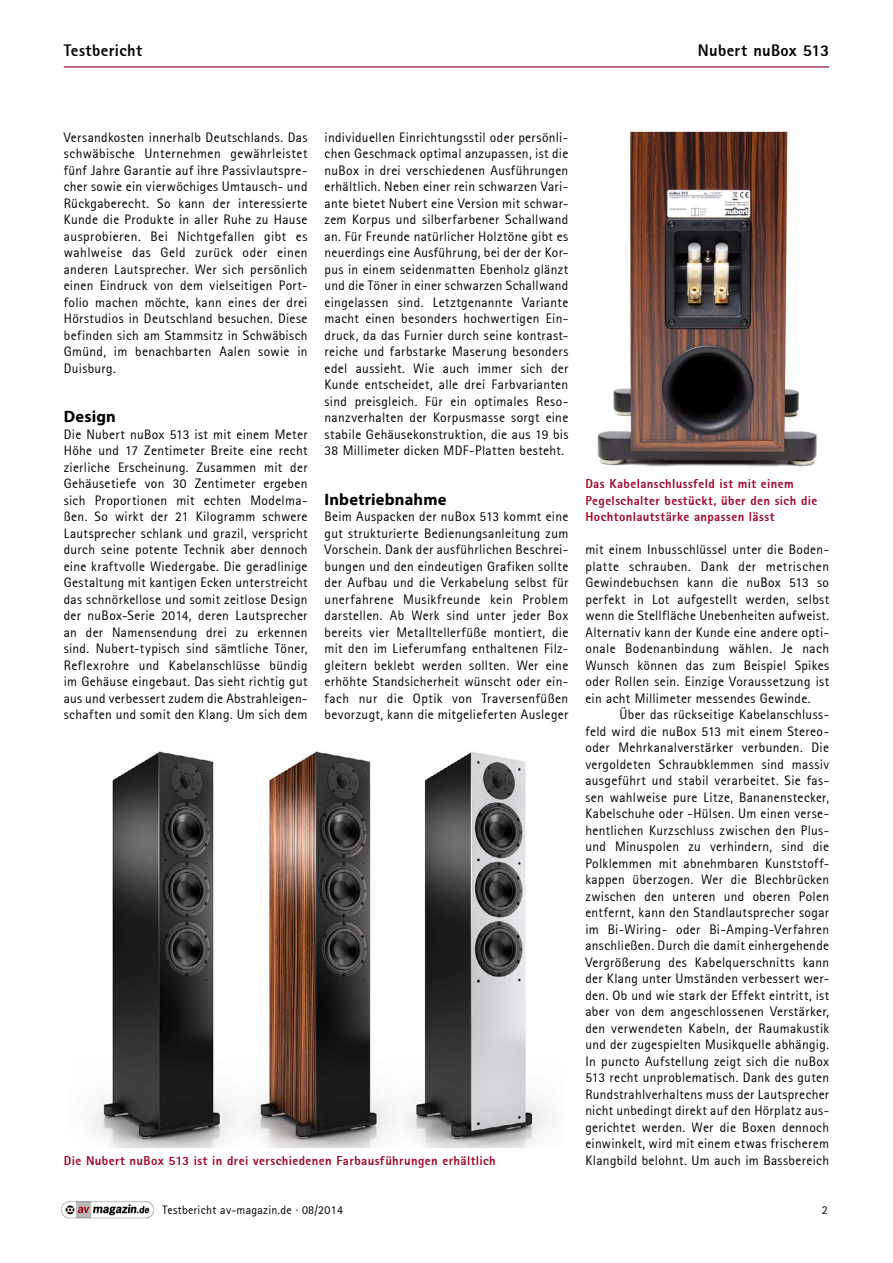
<style>
.page{position:relative;width:893px;height:1263px;background:#fff}
.page>*{position:absolute;margin:0;border:0;box-sizing:border-box;transform-origin:0 0}
.Sky_x{font:800 16.5px "Rotis Sans Serif";letter-spacing:.02em;color:#000}
.Subheads_x{font:700 16.5px "Myriad Pro";letter-spacing:.01em;color:#000}
.Brot_ohne_Einzug_x{font:13.5px/16.5px "Rotis Sans Serif";letter-spacing:.025em;color:#000;text-align:justify}
.Brot_x{font:13.5px/16.5px "Rotis Sans Serif";letter-spacing:.025em;color:#000;text-align:justify}
.BUs_x{font:800 12.75px/16.5px "Rotis Sans Serif";letter-spacing:.03em;color:#9e062a}
._8pt_x{font:12px "Rotis Sans Serif";letter-spacing:.02em;color:#000}
</style>
<div class="page">
<img style="left:597px;top:132px;width:220px;height:335px">
<img style="left:92px;top:751px;width:458px;height:397px">
<hr style="left:64px;top:66px;width:765px;height:2px;background:#9e062a">
<img style="left:61px;top:1201px;width:93px;height:18px">
<p class="Sky_x" style="left:64px;top:40px;width:80px">Testbericht</p>
<p class="Sky_x" style="left:698px;top:40px;width:133px">Nubert nuBox 513</p>
<p class="Brot_ohne_Einzug_x" style="left:64px;top:129px;width:245px">Versandkosten innerhalb Deutschlands. Das schwäbische Unternehmen gewährleistet fünf Jahre Garantie auf ihre Passivlautspre&shy;cher sowie ein vierwöchiges Umtausch- und Rückgaberecht. So kann der interessierte Kunde die Produkte in aller Ruhe zu Hause ausprobieren. Bei Nichtgefallen gibt es wahlweise das Geld zurück oder einen anderen Lautsprecher. Wer sich persönlich einen Eindruck von dem vielseitigen Port&shy;folio machen möchte, kann eines der drei Hörstudios in Deutschland besuchen. Diese befinden sich am Stammsitz in Schwäbisch Gmünd, im benachbarten Aalen sowie in Duisburg.</p>
<p class="Subheads_x" style="left:64px;top:406px;width:54px">Design</p>
<p class="Brot_ohne_Einzug_x" style="left:64px;top:426px;width:245px">Die Nubert nuBox 513 ist mit einem Meter Höhe und 17 Zentimeter Breite eine recht zierliche Erscheinung. Zusammen mit der Gehäusetiefe von 30 Zentimeter ergeben sich Proportionen mit echten Modelma&shy;ßen. So wirkt der 21 Kilogramm schwere Lautsprecher schlank und grazil, verspricht durch seine potente Technik aber dennoch eine kraftvolle Wiedergabe. Die geradlinige Gestaltung mit kantigen Ecken unterstreicht das schnörkellose und somit zeitlose Design der nuBox-Serie 2014, deren Lautsprecher an der Namensendung drei zu erkennen sind. Nubert-typisch sind sämtliche Töner, Reflexrohre und Kabelanschlüsse bündig im Gehäuse eingebaut. Das sieht richtig gut aus und verbessert zudem die Abstrahleigen&shy;schaften und somit den Klang. Um sich dem</p>
<p class="Brot_ohne_Einzug_x" style="left:325px;top:129px;width:245px">individuellen Einrichtungsstil oder persönli&shy;chen Geschmack optimal anzupassen, ist die nuBox in drei verschiedenen Ausführungen erhältlich. Neben einer rein schwarzen Vari&shy;ante bietet Nubert eine Version mit schwar&shy;zem Korpus und silberfarbener Schallwand an. Für Freunde natürlicher Holztöne gibt es neuerdings eine Ausführung, bei der der Kor&shy;pus in einem seidenmatten Ebenholz glänzt und die Töner in einer schwarzen Schallwand eingelassen sind. Letztgenannte Variante macht einen besonders hochwertigen Ein&shy;druck, da das Furnier durch seine kontrast&shy;reiche und farbstarke Maserung besonders edel aussieht. Wie auch immer sich der Kunde entscheidet, alle drei Farbvarianten sind preisgleich. Für ein optimales Reso&shy;nanzverhalten der Korpusmasse sorgt eine stabile Gehäusekonstruktion, die aus 19 bis 38 Millimeter dicken MDF-Platten besteht.</p>
<p class="Subheads_x" style="left:325px;top:488px;width:123px">Inbetriebnahme</p>
<p class="Brot_ohne_Einzug_x" style="left:325px;top:508px;width:245px">Beim Auspacken der nuBox 513 kommt eine gut strukturierte Bedienungsanleitung zum Vorschein. Dank der ausführlichen Beschrei&shy;bungen und den eindeutigen Grafiken sollte der Aufbau und die Verkabelung selbst für unerfahrene Musikfreunde kein Problem darstellen. Ab Werk sind unter jeder Box bereits vier Metalltellerfüße montiert, die mit den im Lieferumfang enthaltenen Filz&shy;gleitern beklebt werden sollten. Wer eine erhöhte Standsicherheit wünscht oder ein&shy;fach nur die Optik von Traversenfüßen bevorzugt, kann die mitgelieferten Ausleger</p>
<p class="BUs_x" style="left:64px;top:1152px;width:434px">Die Nubert nuBox 513 ist in drei verschiedenen Farbausführungen erhältlich</p>
<p class="_8pt_x" style="left:162px;top:1203px;width:182px">Testbericht av-magazin.de · 08/2014</p>
<p class="BUs_x" style="left:585px;top:475px;width:233px">Das Kabelanschlussfeld ist mit einem<br>Pegelschalter bestückt, über den sich die<br>Hochtonlautstärke anpassen lässt</p>
<p class="Brot_ohne_Einzug_x" style="left:585px;top:541px;width:245px">mit einem Inbusschlüssel unter die Boden&shy;platte schrauben. Dank der metrischen Gewindebuchsen kann die nuBox 513 so perfekt in Lot aufgestellt werden, selbst wenn die Stellfläche Unebenheiten aufweist.<br>Alternativ kann der Kunde eine andere opti&shy;onale Bodenanbindung wählen. Je nach Wunsch können das zum Beispiel Spikes oder Rollen sein. Einzige Voraussetzung ist ein acht Millimeter messendes Gewinde.</p>
<p class="Brot_x" style="left:585px;top:706px;width:245px;text-indent:34px">Über das rückseitige Kabelanschluss&shy;feld wird die nuBox 513 mit einem Stereo&shy;oder Mehrkanalverstärker verbunden. Die vergoldeten Schraubklemmen sind massiv ausgeführt und stabil verarbeitet. Sie fas&shy;sen wahlweise pure Litze, Bananenstecker, Kabelschuhe oder -Hülsen. Um einen verse&shy;hentlichen Kurzschluss zwischen den Plus&shy;und Minuspolen zu verhindern, sind die Polklemmen mit abnehmbaren Kunststoff&shy;kappen überzogen. Wer die Blechbrücken zwischen den unteren und oberen Polen entfernt, kann den Standlautsprecher sogar im Bi-Wiring- oder Bi-Amping-Verfahren anschließen. Durch die damit einhergehende Vergrößerung des Kabelquerschnitts kann der Klang unter Umständen verbessert wer&shy;den. Ob und wie stark der Effekt eintritt, ist aber von dem angeschlossenen Verstärker, den verwendeten Kabeln, der Raumakustik und der zugespielten Musikquelle abhängig.<br>In puncto Aufstellung zeigt sich die nuBox 513 recht unproblematisch. Dank des guten Rundstrahlverhaltens muss der Lautsprecher nicht unbedingt direkt auf den Hörplatz aus&shy;gerichtet werden. Wer die Boxen dennoch einwinkelt, wird mit einem etwas frischerem Klangbild belohnt. Um auch im Bassbereich</p>
<p class="_8pt_x" style="left:822px;top:1203px;width:7px">2</p>
</div>
